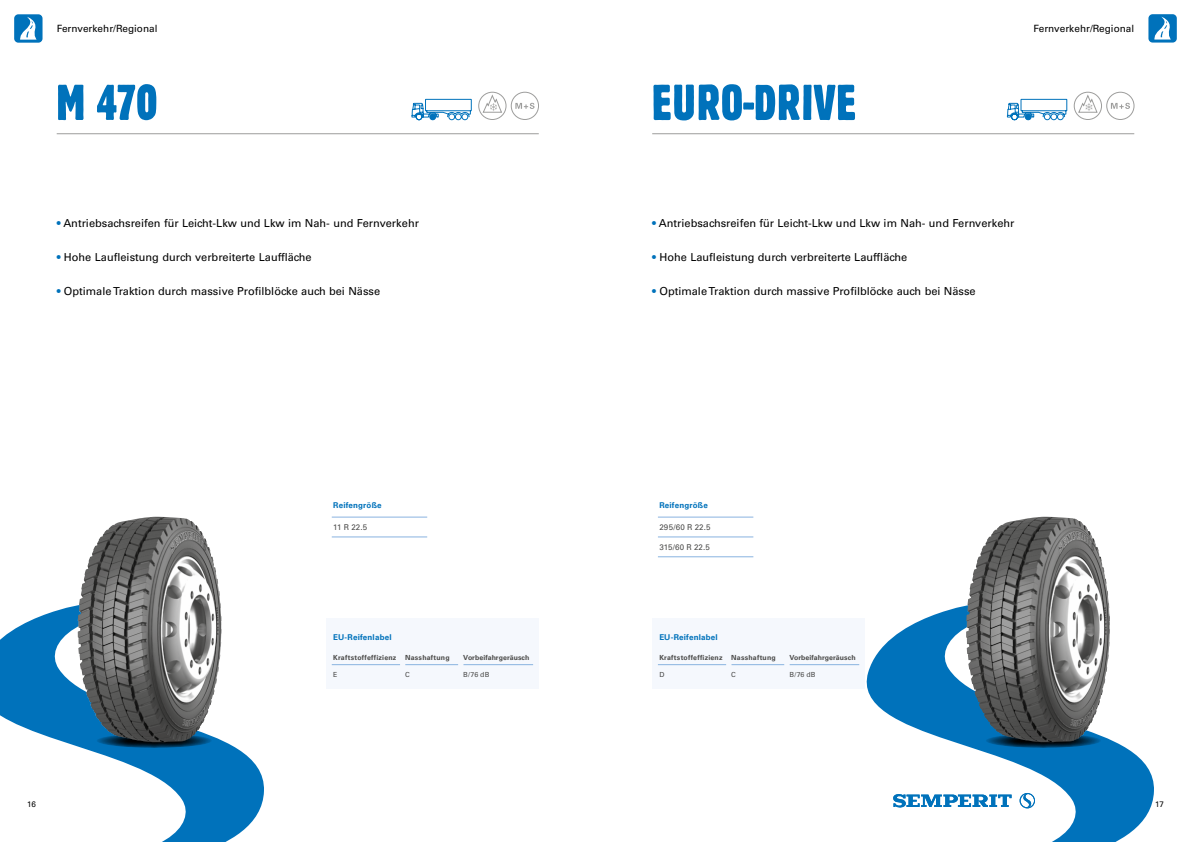
<style>
.page{position:relative;width:1191px;height:842px;background:#fff}
.page>*{position:absolute;margin:0;border:0;box-sizing:border-box;transform-origin:0 0}
.Headline_Inhaltsverz{font:50px "Block BE Extra Cn";letter-spacing:.02em;color:#0072bb}
.Texte_Reifeneigensch{font:11px "Univers LT Std";color:#000}
.Header-Pagination-L{font:10px "Univers LT Std";color:#000}
.Header-Pagination-R{font:10px "Univers LT Std";color:#000}
.Header_Pagination_Ma{font:700 8px "Univers LT Std";letter-spacing:.02em;color:#0072bb}
.Table-text_6_5pt{font:8px "Univers LT Std";letter-spacing:.02em;color:#4a4a49}
.Texte_Reifeneigensch-2{font:8px "Univers LT Std";color:#000}
.Table-text_6_5pt-2{font:700 7px "Univers LT Std";letter-spacing:.025em;color:#4a4a49}
.Table-text_6_5pt-3{font:700 7px "Univers LT Std";letter-spacing:.005em;color:#4a4a49}
.Table-text_6_5pt-4{font:7px "Univers LT Std";letter-spacing:.01em;color:#4a4a49}
.s1{color:#0072bb}
</style>
<div class="page">
<svg style="left:866px;top:605px;width:288px;height:237px"></svg>
<hr style="left:652px;top:133px;width:482px;height:1px;background:#9d9d9c">
<svg style="left:893px;top:793px;width:118px;height:15px"></svg>
<svg style="left:1019px;top:793px;width:16px;height:15px"></svg>
<div style="left:1148px;top:14px;width:28px;height:29px;background:#0072bb;border-radius:4px"></div>
<svg style="left:1154px;top:17px;width:17px;height:23px"></svg>
<div style="left:14px;top:14px;width:29px;height:29px;background:#0072bb;border-radius:4px"></div>
<svg style="left:20px;top:17px;width:17px;height:23px"></svg>
<svg style="left:1007px;top:99px;width:60px;height:21px"></svg>
<svg style="left:658px;top:536px;width:95px;height:22px"></svg>
<hr style="left:658px;top:517px;width:95px;height:1px;background:#89b3e0">
<hr style="left:658px;top:537px;width:95px;height:1px;background:#89b3e0">
<hr style="left:658px;top:556px;width:95px;height:1px;background:#89b3e0">
<div style="left:1074px;top:92px;width:27px;height:28px;border:1px solid #9d9d9c;border-radius:50%"></div>
<svg style="left:1078px;top:94px;width:19px;height:19px"></svg>
<div style="left:1106px;top:92px;width:28px;height:28px;border:1px solid #9d9d9c;border-radius:50%"></div>
<svg style="left:1111px;top:103px;width:19px;height:6px"></svg>
<div style="left:652px;top:618px;width:213px;height:71px;background:#f5f8fd"></div>
<hr style="left:658px;top:664px;width:68px;height:1px;background:#89b3e0">
<hr style="left:731px;top:664px;width:53px;height:1px;background:#89b3e0">
<hr style="left:789px;top:664px;width:70px;height:1px;background:#89b3e0">
<svg style="left:985px;top:733px;width:116px;height:15px"></svg>
<img style="left:966px;top:517px;width:144px;height:225px">
<svg style="left:0;top:605px;width:264px;height:237px"></svg>
<svg style="left:411px;top:99px;width:61px;height:21px"></svg>
<div style="left:478px;top:92px;width:28px;height:28px;border:1px solid #9d9d9c;border-radius:50%"></div>
<svg style="left:483px;top:94px;width:19px;height:19px"></svg>
<div style="left:511px;top:92px;width:28px;height:28px;border:1px solid #9d9d9c;border-radius:50%"></div>
<svg style="left:515px;top:103px;width:19px;height:6px"></svg>
<hr style="left:57px;top:133px;width:482px;height:1px;background:#9d9d9c">
<svg style="left:332px;top:536px;width:95px;height:1px"></svg>
<hr style="left:332px;top:517px;width:95px;height:1px;background:#89b3e0">
<hr style="left:332px;top:537px;width:95px;height:1px;background:#89b3e0">
<div style="left:326px;top:618px;width:213px;height:71px;background:#f5f8fd"></div>
<hr style="left:332px;top:664px;width:68px;height:1px;background:#89b3e0">
<hr style="left:405px;top:664px;width:53px;height:1px;background:#89b3e0">
<hr style="left:463px;top:664px;width:70px;height:1px;background:#89b3e0">
<svg style="left:96px;top:733px;width:116px;height:15px"></svg>
<img style="left:78px;top:517px;width:143px;height:225px">
<p class="Header-Pagination-L" style="left:57px;top:22px;width:102px">Fernverkehr/Regional</p>
<p class="Header-Pagination-R" style="left:1033px;top:22px;width:102px">Fernverkehr/Regional</p>
<p class="Headline_Inhaltsverz" style="left:57px;top:74px;width:102px">M 470</p>
<p class="Texte_Reifeneigensch" style="left:57px;top:216px;width:364px"><span class="s1">•</span> Antriebsachsreifen für Leicht-Lkw und Lkw im Nah- und Fernverkehr</p>
<p class="Texte_Reifeneigensch" style="left:57px;top:250px;width:256px"><span class="s1">•</span> Hohe Laufleistung durch verbreiterte Lauffläche</p>
<p class="Texte_Reifeneigensch" style="left:57px;top:284px;width:325px"><span class="s1">•</span> Optimale Traktion durch massive Profilblöcke auch bei Nässe</p>
<p class="Headline_Inhaltsverz" style="left:652px;top:74px;width:205px">EURO-DRIVE</p>
<p class="Texte_Reifeneigensch" style="left:652px;top:216px;width:364px"><span class="s1">•</span> Antriebsachsreifen für Leicht-Lkw und Lkw im Nah- und Fernverkehr</p>
<p class="Texte_Reifeneigensch" style="left:652px;top:250px;width:256px"><span class="s1">•</span> Hohe Laufleistung durch verbreiterte Lauffläche</p>
<p class="Texte_Reifeneigensch" style="left:652px;top:284px;width:325px"><span class="s1">•</span> Optimale Traktion durch massive Profilblöcke auch bei Nässe</p>
<p class="Texte_Reifeneigensch-2" style="left:27px;top:799px;width:10px">16</p>
<p class="Header_Pagination_Ma" style="left:333px;top:501px;width:50px">Reifengröße</p>
<p class="Table-text_6_5pt" style="left:333px;top:522px;width:36px">11 R 22.5</p>
<p class="Header_Pagination_Ma" style="left:333px;top:632px;width:60px">EU-Reifenlabel</p>
<p class="Table-text_6_5pt-2" style="left:333px;top:654px;width:65px">Kraftstoffeffizienz</p>
<p class="Table-text_6_5pt-2" style="left:405px;top:654px;width:46px">Nasshaftung</p>
<p class="Table-text_6_5pt-3" style="left:463px;top:654px;width:68px">Vorbeifahrgeräusch</p>
<p class="Table-text_6_5pt-4" style="left:333px;top:671px;width:6px">E</p>
<p class="Table-text_6_5pt-4" style="left:405px;top:671px;width:6px">C</p>
<p class="Table-text_6_5pt-4" style="left:463px;top:671px;width:28px">B/76 dB</p>
<p class="Header_Pagination_Ma" style="left:659px;top:501px;width:50px">Reifengröße</p>
<p class="Table-text_6_5pt" style="left:659px;top:522px;width:53px">295/60 R 22.5</p>
<p class="Table-text_6_5pt" style="left:659px;top:542px;width:52px">315/60 R 22.5</p>
<p class="Header_Pagination_Ma" style="left:659px;top:632px;width:60px">EU-Reifenlabel</p>
<p class="Table-text_6_5pt-2" style="left:659px;top:654px;width:65px">Kraftstoffeffizienz</p>
<p class="Table-text_6_5pt-2" style="left:731px;top:654px;width:46px">Nasshaftung</p>
<p class="Table-text_6_5pt-3" style="left:789px;top:654px;width:68px">Vorbeifahrgeräusch</p>
<p class="Table-text_6_5pt-4" style="left:659px;top:671px;width:7px">D</p>
<p class="Table-text_6_5pt-4" style="left:731px;top:671px;width:6px">C</p>
<p class="Table-text_6_5pt-4" style="left:789px;top:671px;width:28px">B/76 dB</p>
<p class="Texte_Reifeneigensch-2" style="left:1155px;top:799px;width:10px">17</p>
</div>
